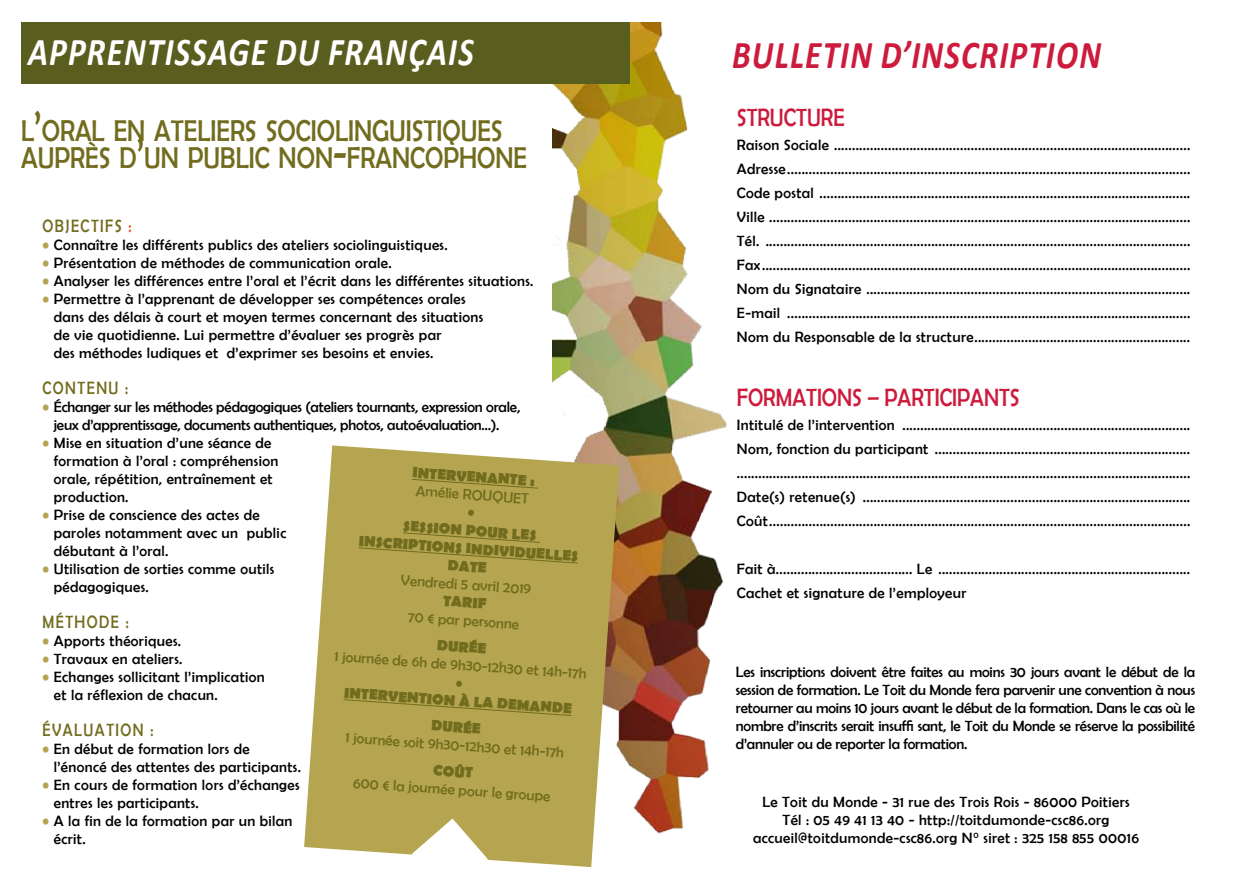
<style>
.page{position:relative;width:1259px;height:893px;background:#fff}
.page>*{position:absolute;margin:0;border:0;box-sizing:border-box;transform-origin:0 0}
.t1{font:italic 700 39.6px "Calibri";letter-spacing:.04em;color:#fff;scale:.83 1}
.t2{font:italic 700 39.6px "Calibri";letter-spacing:.04em;color:#cc1b3d;scale:.83 1}
.t3{font:30.3px/27px "Berlin Sans FB";color:#716c1e;scale:.83 1}
.t4{font:25.2px "Berlin Sans FB";color:#cc1b3d;scale:.83 1}
.t5{font:18px "Berlin Sans FB";letter-spacing:.1em;color:#716c1e;scale:.83 1}
.t6{font:15px/18px "Berlin Sans FB";letter-spacing:.025em;color:#000}
.t7{font:15px/18px "Berlin Sans FB";letter-spacing:-.01em;color:#000}
.t8{font:15px/18px "Berlin Sans FB";color:#716c1e;text-align:center}
.t9{font:700 15px/18px "Berlin Sans FB";color:#716c1e;text-align:center}
.s1{font-size:43.2px}
.s2{color:#e74e16}
.s3{color:#b5a550}
</style>
<div class="page">
<img style="left:553px;top:22px;width:174px;height:812px">
<div style="left:0;top:21px;width:629px;height:63px;background:#595e1f"></div>
<svg style="left:304px;top:445px;width:315px;height:422px;background:#bdae64"></svg>
<svg style="left:411px;top:478px;width:128px;height:11px"></svg>
<svg style="left:357px;top:532px;width:222px;height:32px;background:#b1a24d"></svg>
<svg style="left:343px;top:699px;width:229px;height:17px;background:#b0a14d"></svg>
<svg style="left:412px;top:818px;width:76px;height:49px"></svg>
<div style="left:0;top:0;width:20px;height:893px;background:#fff"></div>
<h1 class="t1" style="left:28px;top:27px;width:538px">APPRENTISSAGE DU FRANÇAIS</h1>
<h1 class="t2" style="left:732px;top:29px;width:446px">BULLETIN D’INSCRIPTION</h1>
<h2 class="t3" style="left:21px;top:117px;width:611px">l<span class="s1">’</span>oral en ateliers sociolinguistiques auprès d<span class="s1">’</span>un public non<span class="s1">-</span>francophone</h2>
<p class="t5" style="left:43px;top:216px;width:109px">Objectifs <span class="s2">:</span></p>
<p class="t6" style="left:43px;top:236px;width:407px"><span class="s3">•</span> Connaître les différents publics des ateliers sociolinguistiques.</p>
<p class="t6" style="left:43px;top:254px;width:351px"><span class="s3">•</span> Présentation de méthodes de communication orale.</p>
<p class="t6" style="left:43px;top:272px;width:492px"><span class="s3">•</span> Analyser les différences entre l’oral et l’écrit dans les différentes situations.</p>
<p class="t6" style="left:54px;top:290px;width:431px;text-indent:-11px"><span class="s3">•</span> Permettre à l’apprenant de développer ses compétences orales dans des délais à court et moyen termes concernant des situations de vie quotidienne. Lui permettre d’évaluer ses progrès par<br>des méthodes ludiques et d’exprimer ses besoins et envies.</p>
<p class="t5" style="left:43px;top:378px;width:27px">Cont</p>
<p class="t5" style="left:87px;top:378px;width:51px">enu :</p>
<p class="t7" style="left:54px;top:398px;width:468px;text-indent:-11px"><span class="s3">•</span> échanger sur les méthodes pédagogiques (ateliers tournants, expression orale, jeux d’apprentissage, documents authentiques, photos, autoévaluation…).</p>
<p class="t6" style="left:54px;top:434px;width:226px;text-indent:-11px"><span class="s3">•</span> Mise en situation d’une séance de formation à l’oral : compréhension orale, répétition, entraînement et production.</p>
<p class="t6" style="left:54px;top:506px;width:234px;text-indent:-11px"><span class="s3">•</span> Prise de conscience des actes de paroles notamment avec un public débutant à l’oral.</p>
<p class="t6" style="left:54px;top:560px;width:222px;text-indent:-11px"><span class="s3">•</span> Utilisation de sorties comme outils pédagogiques.</p>
<p class="t5" style="left:43px;top:612px;width:105px">Méthode :</p>
<p class="t6" style="left:43px;top:632px;width:140px"><span class="s3">•</span> Apports théoriques.</p>
<p class="t6" style="left:43px;top:650px;width:141px"><span class="s3">•</span> Travaux en ateliers.</p>
<p class="t6" style="left:54px;top:668px;width:212px;text-indent:-11px"><span class="s3">•</span> Echanges sollicitant l’implication et la réflexion de chacun.</p>
<p class="t5" style="left:43px;top:720px;width:135px">évaluation :</p>
<p class="t6" style="left:54px;top:740px;width:249px;text-indent:-11px"><span class="s3">•</span> En début de formation lors de l’énoncé des attentes des participants.</p>
<p class="t6" style="left:54px;top:776px;width:247px;text-indent:-11px"><span class="s3">•</span> En cours de formation lors d’échanges entres les participants.</p>
<p class="t6" style="left:54px;top:812px;width:240px;text-indent:-11px"><span class="s3">•</span> A la fin de la formation par un bilan écrit.</p>
<p class="t9" style="left:413px;top:464px;width:124px;rotate:4deg">intervenante :</p>
<p class="t8" style="left:416px;top:482px;width:115px;rotate:4deg">Amélie ROUQUE T •</p>
<p class="t9" style="left:361px;top:515px;width:222px;rotate:4deg">Sess ion pour les inscriptions individuelles date</p>
<p class="t8" style="left:401px;top:571px;width:132px;rotate:4deg">Vendredi 5 avril 2019</p>
<p class="t9" style="left:444px;top:593px;width:45px;rotate:4deg">tarif</p>
<p class="t8" style="left:409px;top:607px;width:113px;rotate:4deg">70 € par personne</p>
<p class="t9" style="left:438px;top:637px;width:51px;rotate:4deg">durée</p>
<p class="t8" style="left:335px;top:647px;width:257px;rotate:4deg">1 journée de 6h de 9h30-12h30 et 14h-17h •</p>
<p class="t9" style="left:345px;top:680px;width:230px;line-height:26.5px;rotate:4deg">intervention à la demande durée</p>
<p class="t8" style="left:346px;top:728px;width:223px;rotate:4deg">1 journée soit 9h30-12h30 et 14h-17h</p>
<p class="t9" style="left:433px;top:762px;width:42px;rotate:4deg">coût</p>
<p class="t8" style="left:354px;top:773px;width:199px;rotate:4deg">600 € la journée pour le groupe</p>
<h3 class="t4" style="left:737px;top:104px;width:16px">STRUCTURE</h3>
<p class="t6" style="left:737px;top:133px;width:455px;line-height:24px;text-align:justify">Raison Sociale ...................................................................................................<br>Adresse................................................................................................................<br>Code postal .......................................................................................................<br>Ville .....................................................................................................................<br>Tél. ......................................................................................................................<br>Fax.......................................................................................................................<br>Nom du Signataire ..........................................................................................<br>E-mail ................................................................................................................<br>Nom du Responsable de la structure............................................................</p>
<h3 class="t4" style="left:737px;top:383px;width:16px">FORMATIONS</h3>
<h3 class="t4" style="left:867px;top:383px;width:36px">– PARTICIPANTS</h3>
<p class="t6" style="left:737px;top:412px;width:455px;line-height:24px;text-align:justify">Intitulé de l’intervention ................................................................................<br>Nom, fonction du participant ....................................................................... ..............................................................................................................................<br>Date(s) retenue(s) ...........................................................................................<br>Coût.....................................................................................................................</p>
<p class="t6" style="left:737px;top:556px;width:455px;line-height:24px">Fait à...................................... Le ......................................................................<br>Cachet et signature de l’employeur</p>
<p class="t6" style="left:736px;top:663px;width:461px;text-align:justify">Les inscriptions doivent être faites au moins 30 jours avant le début de la session de formation. Le Toit du Monde fera parvenir une convention à nous retourner au moins 10 jours avant le début de la formation. Dans le cas où le nombre d’inscrits serait insuffi sant, le Toit du Monde se réserve la possibilité d’annuler ou de reporter la formation.</p>
<p class="t6" style="left:753px;top:792px;width:387px;text-align:center">Le Toit du Monde - 31 rue des Trois Rois - 86000 Poitiers<br>Tél : 05 49 41 13 40 - http://toitdumonde-csc86.org accueil@toitdumonde-csc86.org N° siret : 325 158 855 00016</p>
</div>
